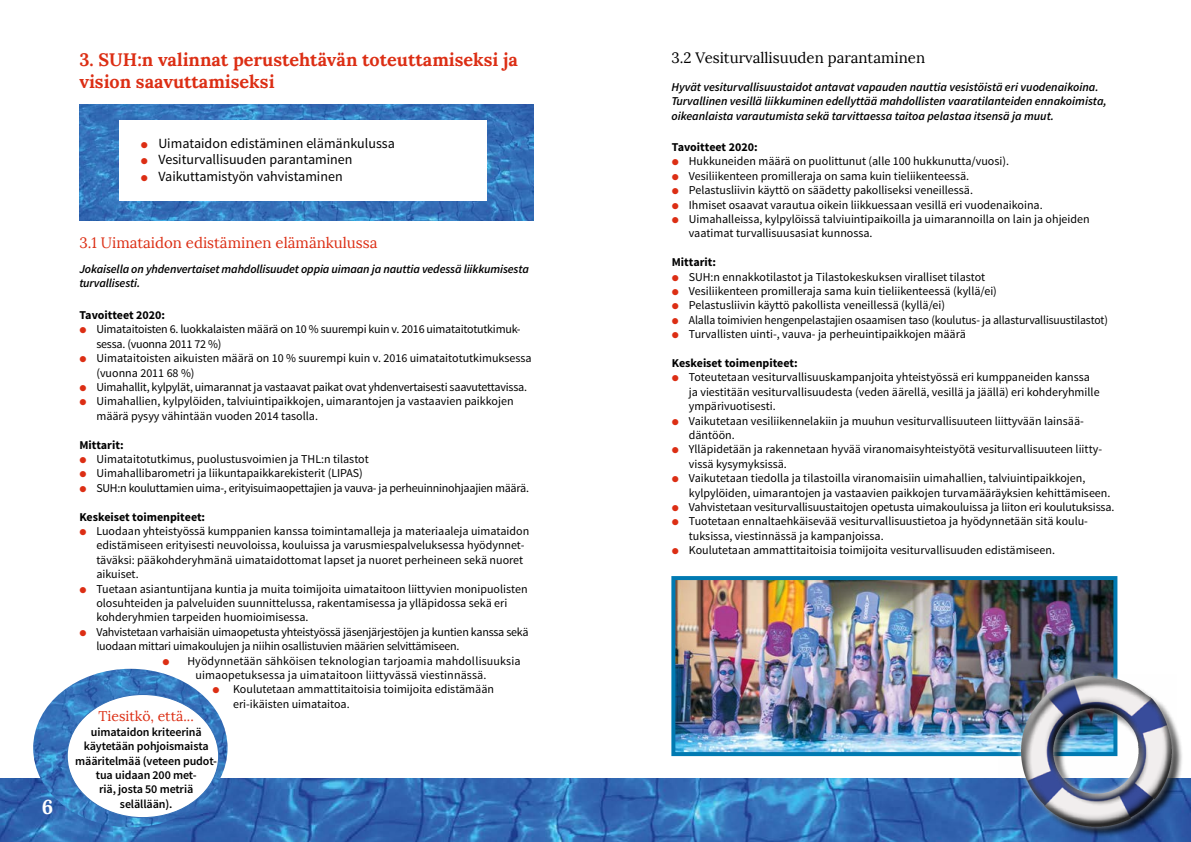
<style>
.page{position:relative;width:1191px;height:842px;background:#fff}
.page>*{position:absolute;margin:0;border:0;box-sizing:border-box;transform-origin:0 0}
.t1{font:700 20px "Lora";color:#fff}
.t2{font:700 18px/21.6px "Lora";color:#dc2e14}
.t3{font:15px "Lora";color:#dc2e14}
.t4{font:15px "Lora";color:#000}
.t5{font:14px "Source Sans Pro";color:#000}
.t6{font:14px "Lora";color:#dc2e14}
.t7{font:12px/14.4px "Source Sans Pro";color:#000}
.t8{font:12px/14.4px "Source Sans Pro";letter-spacing:-.02em;color:#000}
.t9{font:italic 600 12px/14.4px "Source Sans Pro";color:#000}
.t10{font:600 12px/14.4px "Source Sans Pro";letter-spacing:-.01em;color:#000;text-align:center}
.t11{font:700 12px "Source Sans Pro";color:#000}
.s1{font-family:"Berlin Sans FB";font-weight:700;font-size:10px;color:#dc2e14}
</style>
<div class="page">
<img style="left:0;top:778px;width:1191px;height:64px">
<img style="left:676px;top:581px;width:436px;height:170px">
<div style="left:671px;top:576px;width:446px;height:180px;border:4px solid #007ab2"></div>
<img style="left:79px;top:104px;width:454px;height:117px">
<div style="left:120px;top:120px;width:367px;height:80px;background:#fff"></div>
<div style="left:988px;top:668px;width:197px;height:167px;background:#000;opacity:.75"></div>
<div style="left:1014px;top:669px;width:151px;height:131px;background:#fff;opacity:.75"></div>
<div style="left:1023px;top:700px;width:155px;height:133px;background:#000;opacity:.75"></div>
<img style="left:33px;top:669px;width:194px;height:158px">
<div style="left:67px;top:694px;width:152px;height:124px;background:#fff;border-radius:50%"></div>
<h1 class="t1" style="left:42px;top:793px;width:13px">6</h1>
<h2 class="t2" style="left:79px;top:49px;width:440px">3. SUH:n valinnat perustehtävän toteuttamiseksi ja vision saavuttamiseksi</h2>
<p class="t5" style="left:141px;top:134px;width:256px"><span class="s1">•</span> Uimataidon edistäminen elämänkulussa</p>
<p class="t5" style="left:141px;top:151px;width:213px"><span class="s1">•</span> Vesiturvallisuuden parantaminen</p>
<p class="t5" style="left:141px;top:168px;width:203px"><span class="s1">•</span> Vaikuttamistyön vahvistaminen</p>
<p class="t3" style="left:79px;top:233px;width:300px">3.1 Uimataidon edistäminen elämänkulussa</p>
<p class="t9" style="left:79px;top:261px;width:451px">Jokaisella on yhdenvertaiset mahdollisuudet oppia uimaan ja nauttia vedessä liikkumisesta turvallisesti.</p>
<p class="t11" style="left:79px;top:307px;width:87px">Tavoitteet 2020:</p>
<p class="t8" style="left:96px;top:322px;width:426px;text-indent:-17px"><span class="s1">•</span> Uimataitoisten 6. luokkalaisten määrä on 10 % suurempi kuin v. 2016 uimataitotutkimuk&shy;sessa. (vuonna 2011 72 %)</p>
<p class="t7" style="left:96px;top:351px;width:437px;text-indent:-17px"><span class="s1">•</span> Uimataitoisten aikuisten määrä on 10 % suurempi kuin v. 2016 uimataitotutkimuksessa (vuonna 2011 68 %)</p>
<p class="t8" style="left:79px;top:380px;width:449px"><span class="s1">•</span> Uimahallit, kylpylät, uimarannat ja vastaavat paikat ovat yhdenvertaisesti saavutettavissa.</p>
<p class="t7" style="left:96px;top:394px;width:419px;text-indent:-17px"><span class="s1">•</span> Uimahallien, kylpylöiden, talviuintipaikkojen, uimarantojen ja vastaavien paikkojen määrä pysyy vähintään vuoden 2014 tasolla.</p>
<p class="t11" style="left:79px;top:437px;width:46px">Mittarit:</p>
<p class="t7" style="left:79px;top:452px;width:291px"><span class="s1">•</span> Uimataitotutkimus, puolustusvoimien ja THL:n tilastot</p>
<p class="t7" style="left:79px;top:466px;width:285px"><span class="s1">•</span> Uimahallibarometri ja liikuntapaikkarekisterit (LIPAS)</p>
<p class="t8" style="left:79px;top:481px;width:451px"><span class="s1">•</span> SUH:n kouluttamien uima-, erityisuimaopettajien ja vauva- ja perheuinninohjaajien määrä.</p>
<p class="t11" style="left:79px;top:509px;width:127px">Keskeiset toimenpiteet:</p>
<p class="t7" style="left:96px;top:524px;width:434px;text-indent:-17px"><span class="s1">•</span> Luodaan yhteistyössä kumppanien kanssa toimintamalleja ja materiaaleja uimataidon edistämiseen erityisesti neuvoloissa, kouluissa ja varusmiespalveluksessa hyödynnet&shy;täväksi: pääkohderyhmänä uimataidottomat lapset ja nuoret perheineen sekä nuoret aikuiset.</p>
<p class="t7" style="left:96px;top:582px;width:433px;text-indent:-17px"><span class="s1">•</span> Tuetaan asiantuntijana kuntia ja muita toimijoita uimataitoon liittyvien monipuolisten olosuhteiden ja palveluiden suunnittelussa, rakentamisessa ja ylläpidossa sekä eri kohderyhmien tarpeiden huomioimisessa.</p>
<p class="t8" style="left:96px;top:625px;width:434px;text-indent:-17px"><span class="s1">•</span> Vahvistetaan varhaisiän uimaopetusta yhteistyössä jäsenjärjestöjen ja kuntien kanssa sekä luodaan mittari uimakoulujen ja niihin osallistuvien määrien selvittämiseen.</p>
<p class="t7" style="left:162px;top:654px;width:360px;text-align:center"><span class="s1">•</span> Hyödynnetään sähköisen teknologian tarjoamia mahdollisuuksia uimaopetuksessa ja uimataitoon liittyvässä viestinnässä.</p>
<p class="t7" style="left:233px;top:682px;width:262px;text-indent:-21px"><span class="s1">•</span> Koulutetaan ammattitaitoisia toimijoita edistämään eri-ikäisten uimataitoa.</p>
<p class="t6" style="left:99px;top:708px;width:97px">Tiesitkö, että...</p>
<p class="t10" style="left:75px;top:725px;width:143px">uimataidon kriteerinä käytetään pohjoismaista määritelmää (veteen pudot&shy;tua uidaan 200 met-<br>riä, josta 50 metriä selällään).</p>
<p class="t4" style="left:671px;top:49px;width:255px">3.2 Vesiturvallisuuden parantaminen</p>
<p class="t9" style="left:671px;top:80px;width:437px">Hyvät vesiturvallisuustaidot antavat vapauden nauttia vesistöistä eri vuodenaikoina.<br>Turvallinen vesillä liikkuminen edellyttää mahdollisten vaaratilanteiden ennakoimista, oikeanlaista varautumista sekä tarvittaessa taitoa pelastaa itsensä ja muut.</p>
<p class="t11" style="left:672px;top:139px;width:87px">Tavoitteet 2020:</p>
<p class="t7" style="left:672px;top:154px;width:339px"><span class="s1">•</span> Hukkuneiden määrä on puolittunut (alle 100 hukkunutta/vuosi).</p>
<p class="t7" style="left:672px;top:169px;width:299px"><span class="s1">•</span> Vesiliikenteen promilleraja on sama kuin tieliikenteessä.</p>
<p class="t7" style="left:672px;top:183px;width:303px"><span class="s1">•</span> Pelastusliivin käyttö on säädetty pakolliseksi veneillessä.</p>
<p class="t7" style="left:672px;top:198px;width:372px"><span class="s1">•</span> Ihmiset osaavat varautua oikein liikkuessaan vesillä eri vuodenaikoina.</p>
<p class="t7" style="left:689px;top:212px;width:402px;text-indent:-17px"><span class="s1">•</span> Uimahalleissa, kylpylöissä talviuintipaikoilla ja uimarannoilla on lain ja ohjeiden vaatimat turvallisuusasiat kunnossa.</p>
<p class="t11" style="left:672px;top:254px;width:46px">Mittarit:</p>
<p class="t7" style="left:672px;top:270px;width:315px"><span class="s1">•</span> SUH:n ennakkotilastot ja Tilastokeskuksen viralliset tilastot</p>
<p class="t7" style="left:672px;top:284px;width:326px"><span class="s1">•</span> Vesiliikenteen promilleraja sama kuin tieliikenteessä (kyllä/ei)</p>
<p class="t7" style="left:672px;top:298px;width:275px"><span class="s1">•</span> Pelastusliivin käyttö pakollista veneillessä (kyllä/ei)</p>
<p class="t7" style="left:672px;top:313px;width:437px"><span class="s1">•</span> Alalla toimivien hengenpelastajien osaamisen taso (koulutus- ja allasturvallisuustilastot)</p>
<p class="t7" style="left:672px;top:327px;width:295px"><span class="s1">•</span> Turvallisten uinti-, vauva- ja perheuintipaikkojen määrä</p>
<p class="t11" style="left:672px;top:355px;width:127px">Keskeiset toimenpiteet:</p>
<p class="t7" style="left:689px;top:370px;width:412px;text-indent:-17px"><span class="s1">•</span> Toteutetaan vesiturvallisuuskampanjoita yhteistyössä eri kumppaneiden kanssa ja viestitään vesiturvallisuudesta (veden äärellä, vesillä ja jäällä) eri kohderyhmille ympärivuotisesti.</p>
<p class="t7" style="left:689px;top:414px;width:396px;text-indent:-17px"><span class="s1">•</span> Vaikutetaan vesiliikennelakiin ja muuhun vesiturvallisuuteen liittyvään lainsää&shy;däntöön.</p>
<p class="t7" style="left:689px;top:442px;width:415px;text-indent:-17px"><span class="s1">•</span> Ylläpidetään ja rakennetaan hyvää viranomaisyhteistyötä vesiturvallisuuteen liitty&shy;vissä kysymyksissä.</p>
<p class="t7" style="left:689px;top:471px;width:423px;text-indent:-17px"><span class="s1">•</span> Vaikutetaan tiedolla ja tilastoilla viranomaisiin uimahallien, talviuintipaikkojen, kylpylöiden, uimarantojen ja vastaavien paikkojen turvamääräyksien kehittämiseen.</p>
<p class="t7" style="left:672px;top:500px;width:444px"><span class="s1">•</span> Vahvistetaan vesiturvallisuustaitojen opetusta uimakouluissa ja liiton eri koulutuksissa.</p>
<p class="t7" style="left:689px;top:514px;width:401px;text-indent:-17px"><span class="s1">•</span> Tuotetaan ennaltaehkäisevää vesiturvallisuustietoa ja hyödynnetään sitä koulu&shy;tuksissa, viestinnässä ja kampanjoissa.</p>
<p class="t7" style="left:672px;top:543px;width:385px"><span class="s1">•</span> Koulutetaan ammattitaitoisia toimijoita vesiturvallisuuden edistämiseen.</p>
</div>
